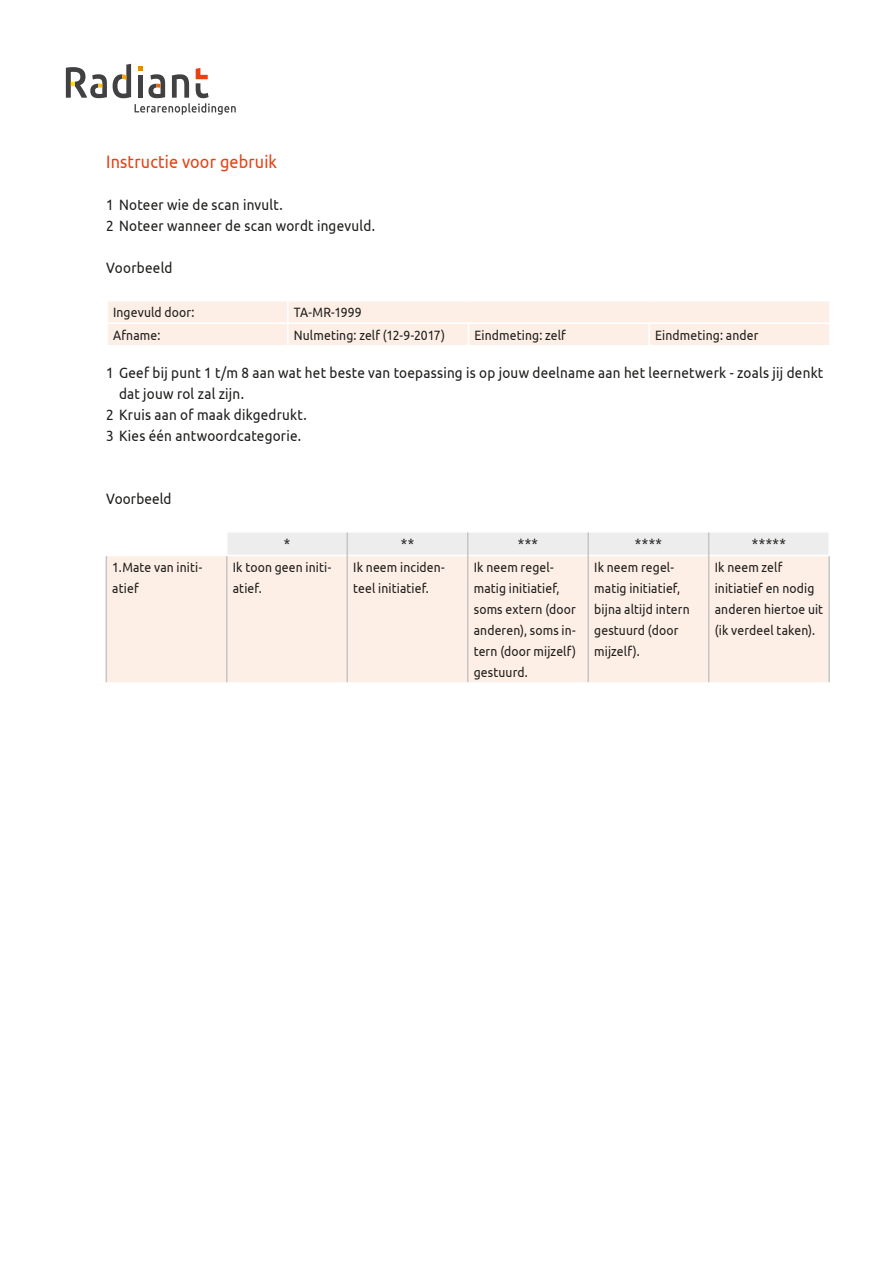
<style>
.page{position:relative;width:893px;height:1263px;background:#fff}
.page>*{position:absolute;margin:0;border:0;box-sizing:border-box;transform-origin:0 0}
.tussenkop_rood_10-14{font:18px "Ubuntu";letter-spacing:.01em;color:#e74112;scale:.9 1}
.tekst_inspring_3{font:15px/21px "Ubuntu";letter-spacing:.015em;color:#1d1d1b;scale:.9 1}
.tekst_regular_10-14{font:15px "Ubuntu";letter-spacing:.02em;color:#1d1d1b;scale:.9 1}
.t1{font:13.5px/21px "Ubuntu";letter-spacing:.01em;color:#1d1d1b;scale:.9 1}
</style>
<div class="page">
<div style="left:108px;top:301px;width:721px;height:44px;background:#feefe6"></div>
<hr style="left:649px;top:322px;width:182px;height:2px;background:#fff">
<hr style="left:648px;top:324px;width:2px;height:21px;background:#fff">
<div style="left:107px;top:556px;width:721px;height:126px;background:#feefe6"></div>
<hr style="left:106px;top:556px;width:1px;height:126px;background:#c6c6c6">
<hr style="left:226px;top:556px;width:2px;height:126px;background:#c6c6c6">
<hr style="left:346px;top:555px;width:2px;height:127px;background:#c6c6c6">
<hr style="left:467px;top:555px;width:1px;height:127px;background:#c6c6c6">
<hr style="left:587px;top:555px;width:2px;height:127px;background:#c6c6c6">
<hr style="left:708px;top:555px;width:1px;height:127px;background:#c6c6c6">
<hr style="left:828px;top:556px;width:2px;height:126px;background:#c6c6c6">
<div style="left:228px;top:532px;width:600px;height:23px;background:#ededed"></div>
<svg style="left:66px;top:67px;width:41px;height:31px"></svg>
<svg style="left:113px;top:64px;width:123px;height:51px"></svg>
<p class="tussenkop_rood_10-14" style="left:106px;top:151px;width:191px">Instructie voor gebruik</p>
<p class="tekst_inspring_3" style="left:106px;top:194px;width:198px">1 Noteer wie de scan invult.</p>
<p class="tekst_inspring_3" style="left:106px;top:215px;width:300px">2 Noteer wanneer de scan wordt ingevuld.</p>
<p class="tekst_regular_10-14" style="left:106px;top:259px;width:75px">Voorbeeld</p>
<p class="t1" style="left:113px;top:302px;width:92px">Ingevuld door:</p>
<p class="t1" style="left:294px;top:302px;width:77px">TA-MR-1999</p>
<p class="t1" style="left:113px;top:324px;width:54px">Afname:</p>
<p class="t1" style="left:294px;top:324px;width:170px">Nulmeting: zelf (12-9-2017)</p>
<p class="t1" style="left:474px;top:324px;width:103px">Eindmeting: zelf</p>
<p class="t1" style="left:655px;top:324px;width:116px">Eindmeting: ander</p>
<p class="tekst_inspring_3" style="left:119px;top:362px;width:784px;text-indent:-13px">1 Geef bij punt 1 t/m 8 aan wat het beste van toepassing is op jouw deelname aan het leernetwerk - zoals jij denkt dat jouw rol zal zijn.</p>
<p class="tekst_inspring_3" style="left:106px;top:404px;width:224px">2 Kruis aan of maak dikgedrukt.</p>
<p class="tekst_inspring_3" style="left:106px;top:425px;width:218px">3 Kies één antwoordcategorie.</p>
<p class="tekst_inspring_3" style="left:106px;top:488px;width:74px">Voorbeeld</p>
<p class="tekst_inspring_3" style="left:284px;top:533px;width:9px">*</p>
<p class="tekst_inspring_3" style="left:401px;top:533px;width:16px">**</p>
<p class="tekst_inspring_3" style="left:518px;top:533px;width:24px">***</p>
<p class="tekst_inspring_3" style="left:635px;top:533px;width:32px">****</p>
<p class="tekst_inspring_3" style="left:752px;top:533px;width:39px">*****</p>
<p class="t1" style="left:112px;top:556px;width:102px">1.Mate van initi&shy;atief</p>
<p class="t1" style="left:233px;top:556px;width:111px">Ik toon geen initi&shy;atief.</p>
<p class="t1" style="left:353px;top:556px;width:103px">Ik neem inciden&shy;teel initiatief.</p>
<p class="t1" style="left:474px;top:556px;width:115px">Ik neem regel&shy;matig initiatief, soms extern (door anderen), soms in&shy;tern (door mijzelf) gestuurd.</p>
<p class="t1" style="left:594px;top:556px;width:108px">Ik neem regel&shy;matig initiatief, bijna altijd intern gestuurd (door mijzelf).</p>
<p class="t1" style="left:715px;top:556px;width:122px">Ik neem zelf initiatief en nodig anderen hiertoe uit (ik verdeel taken).</p>
</div>
